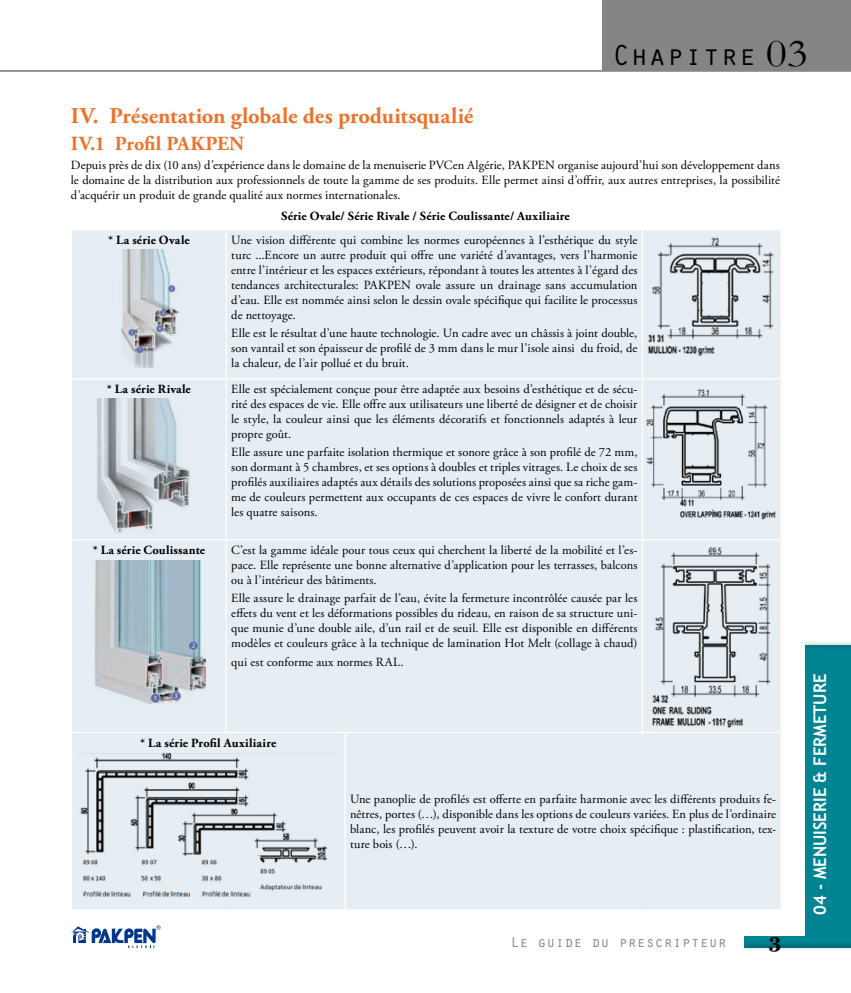
<style>
.page{position:relative;width:851px;height:993px;background:#fff}
.page>*{position:absolute;margin:0;border:0;box-sizing:border-box;transform-origin:0 0}
.t1{font:30px "Orator Std";color:#000}
.t2{font:700 22.5px "Adobe Garamond Pro";color:#ec732c}
.t3{font:700 20px "Adobe Garamond Pro";color:#ec732c}
.t4{font:700 20px "Georgia";color:#000}
.t5{font:700 17.5px "Trebuchet MS";color:#fff;scale:.95 1}
.t6{font:15px "Orator Std";color:#848587}
.t7{font:12.5px/15px "Adobe Garamond Pro";letter-spacing:.01em;color:#000;text-align:justify}
.t8{font:700 12.5px "Adobe Garamond Pro";letter-spacing:.015em;color:#000}
.s1{font-family:"Garamond";font-size:40.5px}
</style>
<div class="page">
<div style="left:805px;top:644px;width:45px;height:303px;background:#008492"></div>
<div style="left:801px;top:641px;width:49px;height:10px;background:#000;opacity:.75"></div>
<hr style="left:805px;top:644px;width:45px;height:1px;background:#f0f1f1">
<div style="left:744px;top:936px;width:106px;height:11px;background:#008492"></div>
<div style="left:740px;top:941px;width:110px;height:11px;background:#000;opacity:.8"></div>
<hr style="left:744px;top:947px;width:106px;height:1px;background:#efeff0">
<div style="left:602px;top:0;width:248px;height:71px;background:#848587"></div>
<svg style="left:71px;top:925px;width:90px;height:22px"></svg>
<hr style="left:0;top:70px;width:850px;height:1px;background:#848587">
<div style="left:72px;top:230px;width:708px;height:678px;background:#e6eef4"></div>
<hr style="left:226px;top:230px;width:1px;height:148px;background:#fff">
<hr style="left:641px;top:230px;width:2px;height:148px;background:#fff">
<hr style="left:71px;top:378px;width:155px;height:1px;background:#fff">
<hr style="left:226px;top:378px;width:119px;height:1px;background:#fff">
<hr style="left:226px;top:379px;width:1px;height:160px;background:#fff">
<hr style="left:345px;top:378px;width:297px;height:1px;background:#fff">
<hr style="left:642px;top:378px;width:139px;height:1px;background:#fff">
<hr style="left:641px;top:379px;width:2px;height:160px;background:#fff">
<hr style="left:71px;top:539px;width:155px;height:1px;background:#fff">
<hr style="left:226px;top:539px;width:119px;height:1px;background:#fff">
<hr style="left:226px;top:540px;width:1px;height:191px;background:#fff">
<hr style="left:345px;top:539px;width:297px;height:1px;background:#fff">
<hr style="left:642px;top:539px;width:139px;height:1px;background:#fff">
<hr style="left:641px;top:540px;width:2px;height:191px;background:#fff">
<hr style="left:71px;top:731px;width:155px;height:1px;background:#fff">
<hr style="left:226px;top:731px;width:119px;height:1px;background:#fff">
<hr style="left:345px;top:731px;width:297px;height:1px;background:#fff">
<hr style="left:344px;top:732px;width:1px;height:176px;background:#fff">
<hr style="left:642px;top:731px;width:139px;height:1px;background:#fff">
<img style="left:113px;top:250px;width:72px;height:117px">
<img style="left:645px;top:235px;width:133px;height:121px">
<img style="left:96px;top:399px;width:97px;height:134px">
<img style="left:645px;top:383px;width:133px;height:137px">
<img style="left:92px;top:560px;width:113px;height:143px">
<img style="left:651px;top:544px;width:121px;height:183px">
<img style="left:79px;top:752px;width:259px;height:149px">
<h1 class="t1" style="left:612px;top:34px;width:197px">Chapitre <span class="s1">03</span></h1>
<h2 class="t2" style="left:71px;top:102px;width:404px">IV. Présentation globale des produitsqualié</h2>
<h3 class="t3" style="left:71px;top:132px;width:175px">IV.1 Profil PAKPEN</h3>
<p class="t7" style="left:71px;top:158px;width:710px">Depuis près de dix (10 ans) d’expérience dans le domaine de la menuiserie PVCen Algérie, PAKPEN organise aujourd’hui son développement dans le domaine de la distribution aux professionnels de toute la gamme de ses produits. Elle permet ainsi d’offrir, aux autres entreprises, la possibilité d’acquérir un produit de grande qualité aux normes internationales.</p>
<p class="t8" style="left:281px;top:209px;width:290px">Série Ovale/ Série Rivale / Série Coulissante/ Auxiliaire</p>
<p class="t8" style="left:108px;top:232px;width:83px">* La série Ovale</p>
<p class="t7" style="left:231px;top:232px;width:407px">Une vision différente qui combine les normes européennes à l’esthétique du style turc ...Encore un autre produit qui offre une variété d’avantages, vers l’harmonie entre l’intérieur et les espaces extérieurs, répondant à toutes les attentes à l’égard des tendances architecturales: PAKPEN ovale assure un drainage sans accumulation d’eau. Elle est nommée ainsi selon le dessin ovale spécifique qui facilite le processus de nettoyage.</p>
<p class="t7" style="left:231px;top:326px;width:407px">Elle est le résultat d’une haute technologie. Un cadre avec un châssis à joint double, son vantail et son épaisseur de profilé de 3 mm dans le mur l’isole ainsi du froid, de la chaleur, de l’air pollué et du bruit.</p>
<p class="t8" style="left:107px;top:381px;width:85px">* La série Rivale</p>
<p class="t7" style="left:231px;top:381px;width:407px">Elle est spécialement conçue pour être adaptée aux besoins d’esthétique et de sécu&shy;rité des espaces de vie. Elle offre aux utilisateurs une liberté de désigner et de choisir le style, la couleur ainsi que les éléments décoratifs et fonctionnels adaptés à leur propre goût.</p>
<p class="t7" style="left:231px;top:445px;width:407px">Elle assure une parfaite isolation thermique et sonore grâce à son profilé de 72 mm, son dormant à 5 chambres, et ses options à doubles et triples vitrages. Le choix de ses profilés auxiliaires adaptés aux détails des solutions proposées ainsi que sa riche gam&shy;me de couleurs permettent aux occupants de ces espaces de vivre le confort durant les quatre saisons.</p>
<p class="t8" style="left:93px;top:542px;width:114px">* La série Coulissante</p>
<p class="t7" style="left:231px;top:542px;width:407px">C’est la gamme idéale pour tous ceux qui cherchent la liberté de la mobilité et l’es&shy;pace. Elle représente une bonne alternative d’application pour les terrasses, balcons ou à l’intérieur des bâtiments.</p>
<p class="t7" style="left:231px;top:591px;width:408px">Elle assure le drainage parfait de l’eau, évite la fermeture incontrôlée causée par les effets du vent et les déformations possibles du rideau, en raison de sa structure uni&shy;que munie d’une double aile, d’un rail et de seuil. Elle est disponible en différents modèles et couleurs grâce à la technique de lamination Hot Melt (collage à chaud)</p>
<p class="t7" style="left:231px;top:654px;width:174px">qui est conforme aux normes RAL.</p>
<p class="t8" style="left:140px;top:735px;width:138px">* La série Profil Auxiliaire</p>
<p class="t7" style="left:350px;top:791px;width:427px">Une panoplie de profilés est offerte en parfaite harmonie avec les différents produits fe&shy;nêtres, portes (…), disponible dans les options de couleurs variées. En plus de l’ordinaire blanc, les profilés peuvent avoir la texture de votre choix spécifique : plastification, tex&shy;ture bois (…).</p>
<p class="t6" style="left:510px;top:931px;width:218px">Le guide du prescripteur</p>
<h3 class="t4" style="left:768px;top:929px;width:14px">3</h3>
<h3 class="t5" style="left:808px;top:914px;width:255px;rotate:-90deg">04 - Menuiserie &amp; fermeture</h3>
</div>
